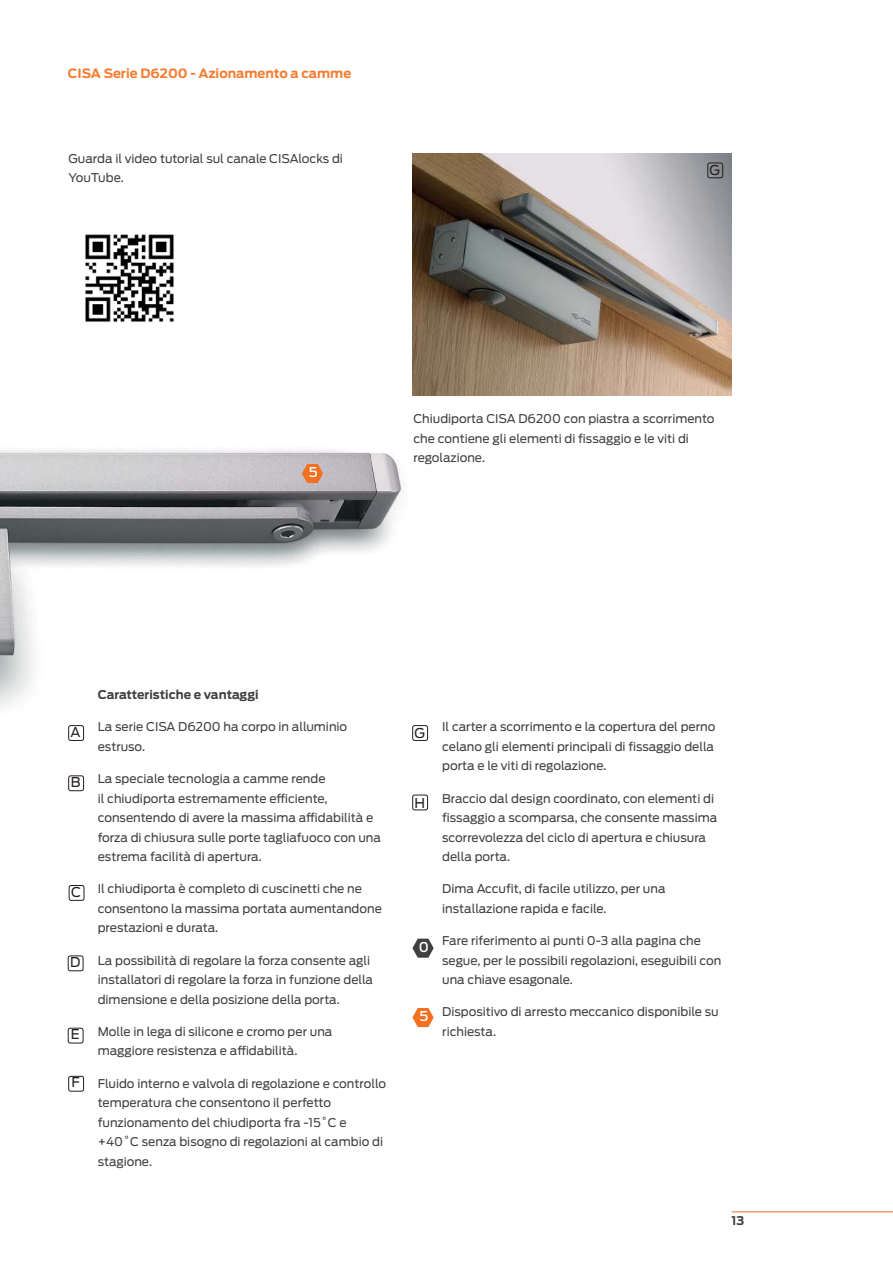
<style>
.page{position:relative;width:893px;height:1263px;background:#fff}
.page>*{position:absolute;margin:0;border:0;box-sizing:border-box;transform-origin:0 0}
.t1{font:13.5px "Antenna";color:#231f20}
.t2{font:500 13.5px "Antenna";color:#fff}
.t3{font:700 12.75px "Antenna";color:#f47d32}
.t4{font:12px/19.5px "Antenna";color:#404041}
.t5{font:700 12px "Antenna";color:#404041}
</style>
<div class="page">
<hr style="left:731px;top:1212px;width:162px;height:1px;background:#f36f21">
<img style="left:0;top:450px;width:423px;height:346px">
<div style="left:68px;top:725px;width:16px;height:16px;border:1px solid #231f20;border-radius:2px"></div>
<div style="left:68px;top:776px;width:16px;height:15px;border:1px solid #231f20;border-radius:2px"></div>
<div style="left:69px;top:885px;width:15px;height:16px;border:1px solid #231f20;border-radius:2px"></div>
<div style="left:68px;top:956px;width:15px;height:15px;border:1px solid #231f20;border-radius:2px"></div>
<div style="left:68px;top:1028px;width:15px;height:15px;border:1px solid #231f20;border-radius:2px"></div>
<div style="left:412px;top:725px;width:16px;height:16px;border:1px solid #231f20;border-radius:2px"></div>
<div style="left:412px;top:795px;width:16px;height:15px;border:1px solid #231f20;border-radius:2px"></div>
<div style="left:68px;top:1076px;width:16px;height:15px;border:1px solid #231f20;border-radius:2px"></div>
<img style="left:412px;top:153px;width:319px;height:243px">
<svg style="left:302px;top:464px;width:21px;height:19px"></svg>
<svg style="left:412px;top:939px;width:22px;height:19px"></svg>
<svg style="left:412px;top:1008px;width:22px;height:19px"></svg>
<div style="left:707px;top:163px;width:16px;height:15px;border:1px solid #231f20;border-radius:2px"></div>
<img style="left:85px;top:234px;width:89px;height:88px">
<p class="t3" style="left:68px;top:68px;width:285px">CISA Serie D6200 - Azionamento a camme</p>
<p class="t4" style="left:68px;top:149px;width:276px">Guarda il video tutorial sul canale CISAlocks di<br>YouTube.</p>
<p class="t1" style="left:709px;top:165px;width:12px">G</p>
<p class="t2" style="left:309px;top:467px;width:10px">5</p>
<p class="t4" style="left:413px;top:410px;width:303px">Chiudiporta CISA D6200 con piastra a scorrimento che contiene gli elementi di fissaggio e le viti di regolazione.</p>
<p class="t1" style="left:71px;top:726px;width:12px">A</p>
<p class="t1" style="left:71px;top:776px;width:11px">B</p>
<p class="t1" style="left:71px;top:886px;width:11px">C</p>
<p class="t1" style="left:70px;top:956px;width:12px">D</p>
<p class="t1" style="left:71px;top:1029px;width:10px">E</p>
<p class="t1" style="left:71px;top:1077px;width:10px">F</p>
<p class="t5" style="left:98px;top:690px;width:163px">Caratteristiche e vantaggi</p>
<p class="t4" style="left:98px;top:718px;width:251px">La serie CISA D6200 ha corpo in alluminio estruso.</p>
<p class="t4" style="left:98px;top:770px;width:285px">La speciale tecnologia a camme rende<br>il chiudiporta estremamente efficiente, consentendo di avere la massima affidabilità e forza di chiusura sulle porte tagliafuoco con una estrema facilità di apertura.</p>
<p class="t4" style="left:98px;top:880px;width:286px">Il chiudiporta è completo di cuscinetti che ne consentono la massima portata aumentandone prestazioni e durata.</p>
<p class="t4" style="left:98px;top:951px;width:277px">La possibilità di regolare la forza consente agli installatori di regolare la forza in funzione della dimensione e della posizione della porta.</p>
<p class="t4" style="left:98px;top:1023px;width:236px">Molle in lega di silicone e cromo per una maggiore resistenza e affidabilità.</p>
<p class="t4" style="left:98px;top:1074px;width:290px">Fluido interno e valvola di regolazione e controllo temperatura che consentono il perfetto funzionamento del chiudiporta fra -15˚C e +40˚C senza bisogno di regolazioni al cambio di stagione.</p>
<p class="t1" style="left:414px;top:728px;width:12px">G</p>
<p class="t1" style="left:414px;top:797px;width:12px">H</p>
<p class="t2" style="left:419px;top:942px;width:12px">0</p>
<p class="t2" style="left:419px;top:1011px;width:10px">5</p>
<p class="t4" style="left:442px;top:718px;width:275px">Il carter a scorrimento e la copertura del perno celano gli elementi principali di fissaggio della porta e le viti di regolazione.</p>
<p class="t4" style="left:442px;top:789px;width:277px">Braccio dal design coordinato, con elementi di fissaggio a scomparsa, che consente massima scorrevolezza del ciclo di apertura e chiusura della porta.</p>
<p class="t4" style="left:442px;top:880px;width:225px">Dima Accufit, di facile utilizzo, per una installazione rapida e facile.</p>
<p class="t4" style="left:442px;top:932px;width:281px">Fare riferimento ai punti 0-3 alla pagina che segue, per le possibili regolazioni, eseguibili con una chiave esagonale.</p>
<p class="t4" style="left:442px;top:1003px;width:278px">Dispositivo di arresto meccanico disponibile su richiesta.</p>
<p class="t5" style="left:731px;top:1216px;width:14px">13</p>
</div>
